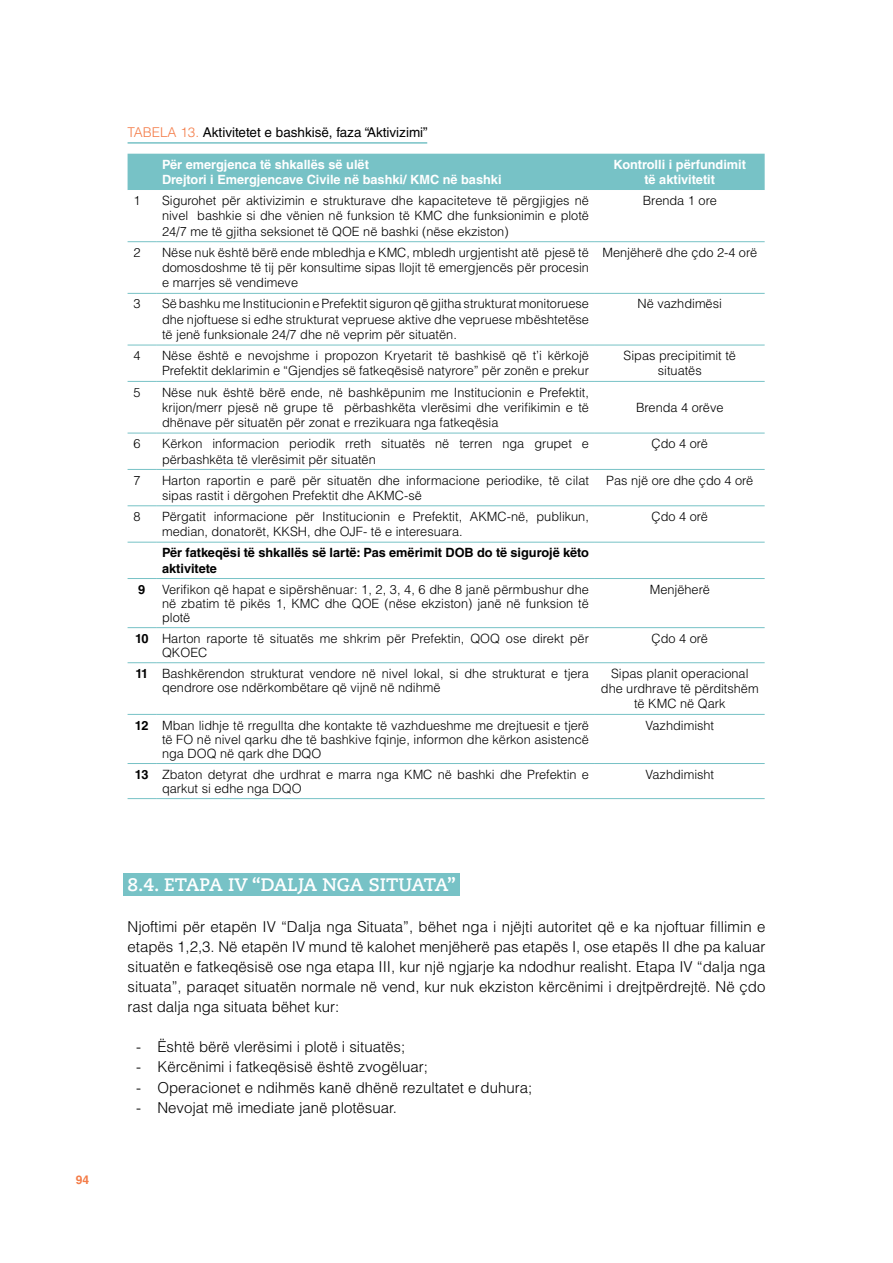
<style>
.page{position:relative;width:893px;height:1263px;background:#fff}
.page>*{position:absolute;margin:0;border:0;box-sizing:border-box;transform-origin:0 0}
.t1{font:700 18px "Caecilia LT Pro 75";color:#fff}
.t2{font:300 15px/20.1px "Helvetica LT Std";color:#000;text-align:justify}
.t3{font:13.5px "Helvetica LT Std";color:#000}
.t4{font:300 12.75px/15.3px "Helvetica LT Std";color:#000}
.t5{font:700 12.75px/15.3px "Helvetica LT Std";color:#fff}
.t6{font:700 12.75px/15.3px "Helvetica LT Std";color:#000}
.t7{font:700 12px "Helvetica LT Std";color:#f47c48}
.s1{font-weight:300;color:#f47c48}
.s2{font-weight:700}
</style>
<div class="page">
<hr style="left:128px;top:142px;width:299px;height:2px;background:#77c2c6">
<div style="left:123px;top:873px;width:337px;height:23px;background:#77c2c6"></div>
<div style="left:128px;top:154px;width:637px;height:36px;background:#77c2c6"></div>
<svg style="left:128px;top:242px;width:637px;height:472px"></svg>
<svg style="left:128px;top:241px;width:28px;height:1px"></svg>
<hr style="left:156px;top:241px;width:439px;height:1px;background:#77c2c6">
<hr style="left:595px;top:241px;width:170px;height:1px;background:#77c2c6">
<svg style="left:128px;top:293px;width:28px;height:1px"></svg>
<hr style="left:156px;top:293px;width:439px;height:1px;background:#77c2c6">
<hr style="left:595px;top:293px;width:170px;height:1px;background:#77c2c6">
<svg style="left:128px;top:345px;width:28px;height:1px"></svg>
<hr style="left:156px;top:345px;width:439px;height:1px;background:#77c2c6">
<hr style="left:595px;top:345px;width:170px;height:1px;background:#77c2c6">
<svg style="left:128px;top:381px;width:28px;height:1px"></svg>
<hr style="left:156px;top:381px;width:439px;height:1px;background:#77c2c6">
<hr style="left:595px;top:381px;width:170px;height:1px;background:#77c2c6">
<svg style="left:128px;top:433px;width:28px;height:1px"></svg>
<hr style="left:156px;top:433px;width:439px;height:1px;background:#77c2c6">
<hr style="left:595px;top:433px;width:170px;height:1px;background:#77c2c6">
<svg style="left:128px;top:469px;width:28px;height:1px"></svg>
<hr style="left:156px;top:469px;width:439px;height:1px;background:#77c2c6">
<hr style="left:595px;top:469px;width:170px;height:1px;background:#77c2c6">
<svg style="left:128px;top:505px;width:28px;height:1px"></svg>
<hr style="left:156px;top:505px;width:439px;height:1px;background:#77c2c6">
<hr style="left:595px;top:505px;width:170px;height:1px;background:#77c2c6">
<svg style="left:128px;top:542px;width:28px;height:1px"></svg>
<hr style="left:156px;top:542px;width:439px;height:1px;background:#77c2c6">
<hr style="left:595px;top:542px;width:170px;height:1px;background:#77c2c6">
<svg style="left:128px;top:578px;width:28px;height:1px"></svg>
<hr style="left:156px;top:578px;width:439px;height:1px;background:#77c2c6">
<hr style="left:595px;top:578px;width:170px;height:1px;background:#77c2c6">
<svg style="left:128px;top:627px;width:28px;height:1px"></svg>
<hr style="left:156px;top:627px;width:439px;height:1px;background:#77c2c6">
<hr style="left:595px;top:627px;width:170px;height:1px;background:#77c2c6">
<svg style="left:128px;top:662px;width:28px;height:1px"></svg>
<hr style="left:156px;top:662px;width:439px;height:1px;background:#77c2c6">
<hr style="left:595px;top:662px;width:170px;height:1px;background:#77c2c6">
<svg style="left:128px;top:714px;width:28px;height:1px"></svg>
<hr style="left:156px;top:714px;width:439px;height:1px;background:#77c2c6">
<hr style="left:595px;top:714px;width:170px;height:1px;background:#77c2c6">
<svg style="left:128px;top:763px;width:28px;height:1px"></svg>
<hr style="left:156px;top:763px;width:439px;height:1px;background:#77c2c6">
<hr style="left:595px;top:763px;width:170px;height:1px;background:#77c2c6">
<svg style="left:128px;top:798px;width:28px;height:1px"></svg>
<hr style="left:156px;top:798px;width:439px;height:1px;background:#77c2c6">
<hr style="left:595px;top:798px;width:170px;height:1px;background:#77c2c6">
<p class="t7" style="left:76px;top:1173px;width:15px">94</p>
<p class="t3" style="left:128px;top:125px;width:302px"><span class="s1">TABELA 13.</span> Aktivitetet e bashkisë, faza “Aktivizimi”</p>
<p class="t5" style="left:162px;top:156px;width:341px">Për emergjenca të shkallës së ulët<br>Drejtori i Emergjencave Civile në bashki/ KMC në bashki</p>
<p class="t5" style="left:614px;top:156px;width:134px;text-align:center">Kontrolli i përfundimit të aktivitetit</p>
<p class="t4" style="left:134px;top:193px;width:9px">1</p>
<p class="t4" style="left:162px;top:193px;width:428px;text-align:justify">Sigurohet për aktivizimin e strukturave dhe kapaciteteve të përgjigjes në nivel bashkie si dhe vënien në funksion të KMC dhe funksionimin e plotë 24/7 me të gjitha seksionet të QOE në bashki (nëse ekziston)</p>
<p class="t4" style="left:643px;top:193px;width:75px">Brenda 1 ore</p>
<p class="t4" style="left:134px;top:244px;width:9px">2</p>
<p class="t4" style="left:162px;top:244px;width:428px;text-align:justify">Nëse nuk është bërë ende mbledhja e KMC, mbledh urgjentisht atë pjesë të domosdoshme të tij për konsultime sipas llojit të emergjencës për procesin e marrjes së vendimeve</p>
<p class="t4" style="left:602px;top:244px;width:156px">Menjëherë dhe çdo 2-4 orë</p>
<p class="t4" style="left:134px;top:296px;width:9px">3</p>
<p class="t4" style="left:162px;top:296px;width:428px;text-align:justify">Së bashku me Institucionin e Prefektit siguron që gjitha strukturat monitoruese dhe njoftuese si edhe strukturat vepruese aktive dhe vepruese mbështetëse të jenë funksionale 24/7 dhe në veprim për situatën.</p>
<p class="t4" style="left:638px;top:296px;width:86px">Në vazhdimësi</p>
<p class="t4" style="left:134px;top:348px;width:9px">4</p>
<p class="t4" style="left:162px;top:348px;width:428px">Nëse është e nevojshme i propozon Kryetarit të bashkisë që t’i kërkojë<br>Prefektit deklarimin e “Gjendjes së fatkeqësisë natyrore” për zonën e prekur</p>
<p class="t4" style="left:624px;top:348px;width:114px;text-align:center">Sipas precipitimit të situatës</p>
<p class="t4" style="left:134px;top:384px;width:9px">5</p>
<p class="t4" style="left:162px;top:384px;width:428px;text-align:justify">Nëse nuk është bërë ende, në bashkëpunim me Institucionin e Prefektit, krijon/merr pjesë në grupe të përbashkëta vlerësimi dhe verifikimin e të dhënave për situatën për zonat e rrezikuara nga fatkeqësia</p>
<p class="t4" style="left:636px;top:399px;width:89px">Brenda 4 orëve</p>
<p class="t4" style="left:134px;top:436px;width:9px">6</p>
<p class="t4" style="left:162px;top:436px;width:428px">Kërkon informacion periodik rreth situatës në terren nga grupet e përbashkëta të vlerësimit për situatën</p>
<p class="t4" style="left:652px;top:436px;width:58px">Çdo 4 orë</p>
<p class="t4" style="left:134px;top:472px;width:9px">7</p>
<p class="t4" style="left:162px;top:472px;width:428px">Harton raportin e parë për situatën dhe informacione periodike, të cilat sipas rastit i dërgohen Prefektit dhe AKMC-së</p>
<p class="t4" style="left:606px;top:472px;width:148px">Pas një ore dhe çdo 4 orë</p>
<p class="t4" style="left:134px;top:509px;width:9px">8</p>
<p class="t4" style="left:162px;top:509px;width:428px">Përgatit informacione për Institucionin e Prefektit, AKMC-në, publikun, median, donatorët, KKSH, dhe OJF- të e interesuara.</p>
<p class="t4" style="left:652px;top:509px;width:58px">Çdo 4 orë</p>
<p class="t6" style="left:162px;top:545px;width:428px">Për fatkeqësi të shkallës së lartë: Pas emërimit DOB do të sigurojë këto aktivitete</p>
<p class="t6" style="left:138px;top:581px;width:9px">9</p>
<p class="t4" style="left:162px;top:582px;width:428px;line-height:14px;text-align:justify">Verifikon që hapat e sipërshënuar: 1, 2, 3, 4, 6 dhe 8 janë përmbushur dhe në zbatim të pikës 1, KMC dhe QOE (nëse ekziston) janë në funksion të plotë</p>
<p class="t4" style="left:650px;top:581px;width:62px">Menjëherë</p>
<p class="t4" style="left:162px;top:631px;width:428px;line-height:14px;text-indent:-27px"><span class="s2">10</span> Harton raporte të situatës me shkrim për Prefektin, QOQ ose direkt për<br>QKOEC</p>
<p class="t4" style="left:652px;top:630px;width:58px">Çdo 4 orë</p>
<p class="t4" style="left:162px;top:666px;width:428px;line-height:14px;text-indent:-27px"><span class="s2">11</span> Bashkërendon strukturat vendore në nivel lokal, si dhe strukturat e tjera qendrore ose ndërkombëtare që vijnë në ndihmë</p>
<p class="t4" style="left:601px;top:666px;width:159px;text-align:center">Sipas planit operacional dhe urdhrave të përditshëm të KMC në Qark</p>
<p class="t4" style="left:162px;top:718px;width:428px;line-height:14px;text-align:justify;text-indent:-27px"><span class="s2">12</span> Mban lidhje të rregullta dhe kontakte të vazhdueshme me drejtuesit e tjerë të FO në nivel qarku dhe të bashkive fqinje, informon dhe kërkon asistencë nga DOQ në qark dhe DQO</p>
<p class="t4" style="left:645px;top:717px;width:70px">Vazhdimisht</p>
<p class="t4" style="left:162px;top:767px;width:428px;line-height:14px;text-indent:-27px"><span class="s2">13</span> Zbaton detyrat dhe urdhrat e marra nga KMC në bashki dhe Prefektin e qarkut si edhe nga DQO</p>
<p class="t4" style="left:645px;top:766px;width:70px">Vazhdimisht</p>
<h1 class="t1" style="left:128px;top:873px;width:330px">8.4. ETAPA IV “DALJA NGA SITUATA”</h1>
<p class="t2" style="left:128px;top:916px;width:639px">Njoftimi për etapën IV “Dalja nga Situata”, bëhet nga i njëjti autoritet që e ka njoftuar fillimin e etapës 1,2,3. Në etapën IV mund të kalohet menjëherë pas etapës I, ose etapës II dhe pa kaluar situatën e fatkeqësisë ose nga etapa III, kur një ngjarje ka ndodhur realisht. Etapa IV “dalja nga situata”, paraqet situatën normale në vend, kur nuk ekziston kërcënimi i drejtpërdrejtë. Në çdo rast dalja nga situata bëhet kur:</p>
<p class="t2" style="left:136px;top:1037px;width:271px">- Është bërë vlerësimi i plotë i situatës;</p>
<p class="t2" style="left:136px;top:1057px;width:293px">- Kërcënimi i fatkeqësisë është zvogëluar;</p>
<p class="t2" style="left:136px;top:1077px;width:398px">- Operacionet e ndihmës kanë dhënë rezultatet e duhura;</p>
<p class="t2" style="left:136px;top:1097px;width:262px">- Nevojat më imediate janë plotësuar.</p>
</div>
